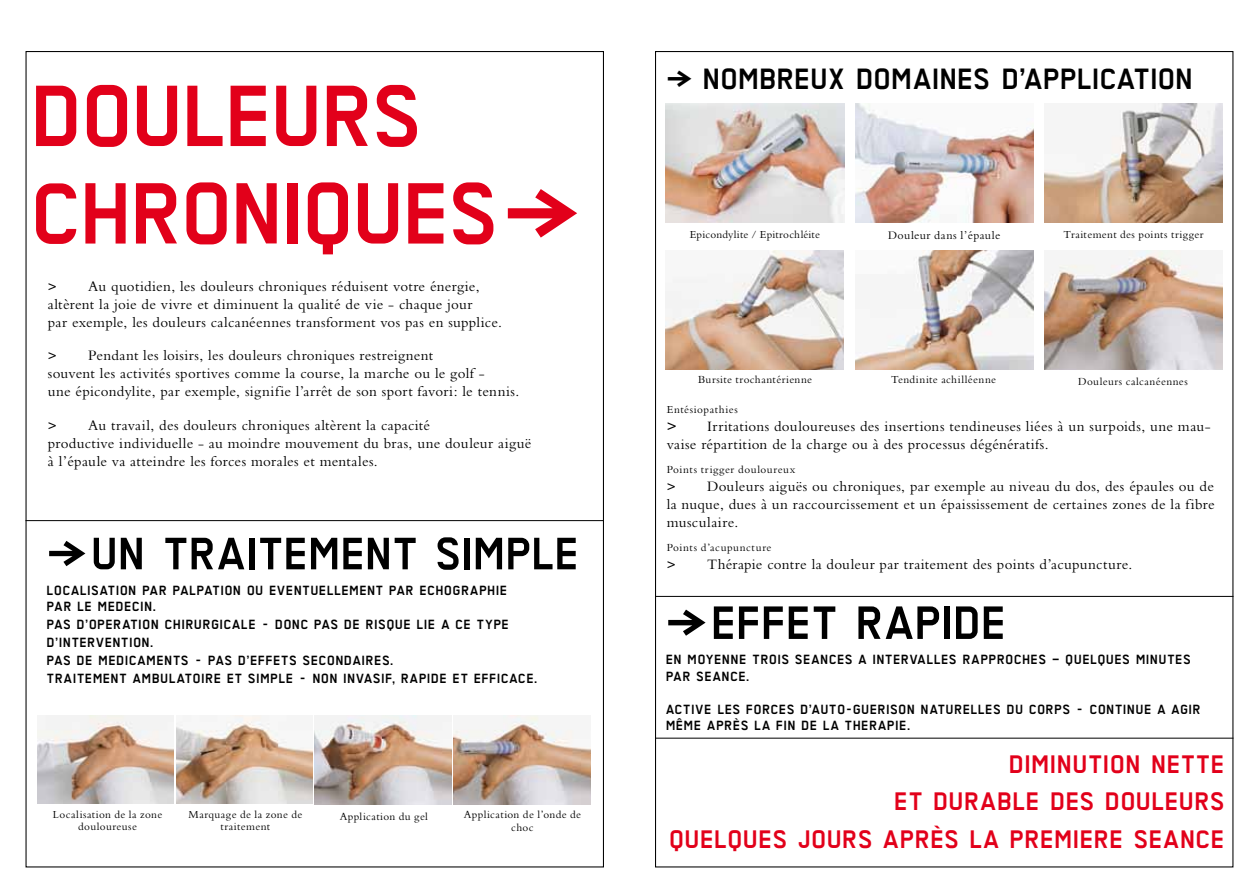
<style>
.page{position:relative;width:1259px;height:893px;background:#fff}
.page>*{position:absolute;margin:0;border:0;box-sizing:border-box;transform-origin:0 0}
.t1{font:700 97.5px/97.5px "TRANS";letter-spacing:-.04em;color:#e2001a}
.t2{font:700 52.5px "TRANS";letter-spacing:-.03em;color:#000}
.t3{font:700 51px "TRANS";letter-spacing:-.025em;color:#000}
.t4{font:700 33px "TRANS";letter-spacing:-.02em;color:#000}
.t5{font:700 28.5px/37.5px "TRANS";letter-spacing:-.01em;color:#e2001a;text-align:right}
.t6{font:15px/18px "Bembo";letter-spacing:.02em;color:#000}
.t7{font:700 15px/16.5px "TRANS";letter-spacing:.015em;color:#000}
.t8{font:12px "Bembo";letter-spacing:.03em;color:#000}
.t9{font:11.25px/12px "Bembo";letter-spacing:.04em;color:#000;text-align:center}
.t10{font:11.25px "Bembo";letter-spacing:.015em;color:#000}
.s1{font-weight:800;font-size:13.5px}
.s2{font-weight:800}
</style>
<div class="page">
<hr style="left:26px;top:520px;width:577px;height:1px;background:#000">
<img style="left:176px;top:715px;width:137px;height:89px">
<img style="left:453px;top:715px;width:137px;height:89px">
<img style="left:315px;top:715px;width:136px;height:89px">
<img style="left:37px;top:715px;width:137px;height:89px">
<hr style="left:655px;top:596px;width:578px;height:1px;background:#000">
<hr style="left:655px;top:738px;width:578px;height:1px;background:#000">
<img style="left:665px;top:104px;width:179px;height:119px">
<img style="left:855px;top:104px;width:178px;height:119px">
<img style="left:1044px;top:104px;width:178px;height:119px">
<img style="left:665px;top:250px;width:179px;height:119px">
<img style="left:855px;top:250px;width:178px;height:119px">
<img style="left:1044px;top:250px;width:178px;height:119px">
<h1 class="t1" style="left:34px;top:66px;width:550px">DOULEURS<br>CHRONIQUES}</h1>
<p class="t6" style="left:48px;top:277px;width:456px"><span class="s1">&gt;</span> Au quotidien, les douleurs chroniques réduisent votre énergie, altèrent la joie de vivre et diminuent la qualité de vie - chaque jour<br>par exemple, les douleurs calcanéennes transforment vos pas en supplice.</p>
<p class="t6" style="left:48px;top:346px;width:473px"><span class="s1">&gt;</span> Pendant les loisirs, les douleurs chroniques restreignent<br>souvent les activités sportives comme la course, la marche ou le golf -<br>une épicondylite, par exemple, signifie l’arrêt de son sport favori: le tennis.</p>
<p class="t6" style="left:48px;top:415px;width:485px"><span class="s1">&gt;</span> Au travail, des douleurs chroniques altèrent la capacité<br>productive individuelle - au moindre mouvement du bras, une douleur aiguë à l’épaule va atteindre les forces morales et mentales.</p>
<h3 class="t3" style="left:47px;top:527px;width:536px">}UN TRAITEMENT SIMPLE</h3>
<p class="t7" style="left:47px;top:582px;width:462px">LOCALISATION PAR PALPATION OU EVENTUELLEMENT PAR ECHOGRAPHIE<br>PAR LE MEDECIN.</p>
<p class="t7" style="left:47px;top:616px;width:492px;line-height:18px">PAS D’OPERATION CHIRURGICALE - DONC PAS DE RISQUE LIE A CE TYPE D’INTERVENTION.<br>PAS DE MEDICAMENTS - PAS D’EFFETS SECONDAIRES.<br>TRAITEMENT AMBULATOIRE ET SIMPLE - NON INVASIF, RAPIDE ET EFFICACE.</p>
<p class="t9" style="left:53px;top:808px;width:111px">Localisation de la zone douloureuse</p>
<p class="t9" style="left:188px;top:808px;width:115px">Marquage de la zone de traitement</p>
<p class="t9" style="left:340px;top:810px;width:90px">Application du gel</p>
<p class="t9" style="left:464px;top:809px;width:119px">Application de l’onde de choc</p>
<h3 class="t4" style="left:666px;top:61px;width:530px">} NOMBREUX DOMAINES D’APPLICATION</h3>
<p class="t10" style="left:689px;top:228px;width:132px">Epicondylite / Epitrochléite</p>
<p class="t8" style="left:888px;top:228px;width:114px">Douleur dans l’épaule</p>
<p class="t9" style="left:1063px;top:228px;width:141px">Traitement des points trigger</p>
<p class="t9" style="left:698px;top:373px;width:116px">Bursite trochantérienne</p>
<p class="t9" style="left:891px;top:374px;width:106px">Tendinite achilléenne</p>
<p class="t9" style="left:1078px;top:375px;width:111px">Douleurs calcanéennes</p>
<p class="t9" style="left:666px;top:403px;width:73px">Entésiopathies</p>
<p class="t6" style="left:666px;top:417px;width:545px"><span class="s2">&gt;</span> Irritations douloureuses des insertions tendineuses liées à un surpoids, une mau&shy;vaise répartition de la charge ou à des processus dégénératifs.</p>
<p class="t9" style="left:666px;top:463px;width:130px">Points trigger douloureux</p>
<p class="t6" style="left:666px;top:477px;width:549px;text-align:justify"><span class="s1">&gt;</span> Douleurs aiguës ou chroniques, par exemple au niveau du dos, des épaules ou de la nuque, dues à un raccourcissement et un épaississement de certaines zones de la fibre musculaire.</p>
<p class="t9" style="left:666px;top:541px;width:106px">Points d’acupuncture</p>
<p class="t6" style="left:666px;top:555px;width:467px"><span class="s1">&gt;</span> Thérapie contre la douleur par traitement des points d’acupuncture.</p>
<h2 class="t2" style="left:666px;top:595px;width:345px">}EFFET RAPIDE</h2>
<p class="t7" style="left:666px;top:651px;width:527px">EN MOYENNE TROIS SEANCES A INTERVALLES RAPPROCHES – QUELQUES MINUTES<br>PAR SEANCE.</p>
<p class="t7" style="left:666px;top:701px;width:537px">ACTIVE LES FORCES D’AUTO-GUERISON NATURELLES DU CORPS - CONTINUE A AGIR<br>MÊME APRÈS LA FIN DE LA THERAPIE.</p>
<h3 class="t5" style="left:670px;top:745px;width:558px">DIMINUTION NETTE<br>ET DURABLE DES DOULEURS<br>QUELQUES JOURS APRÈS LA PREMIERE SEANCE</h3>
</div>
